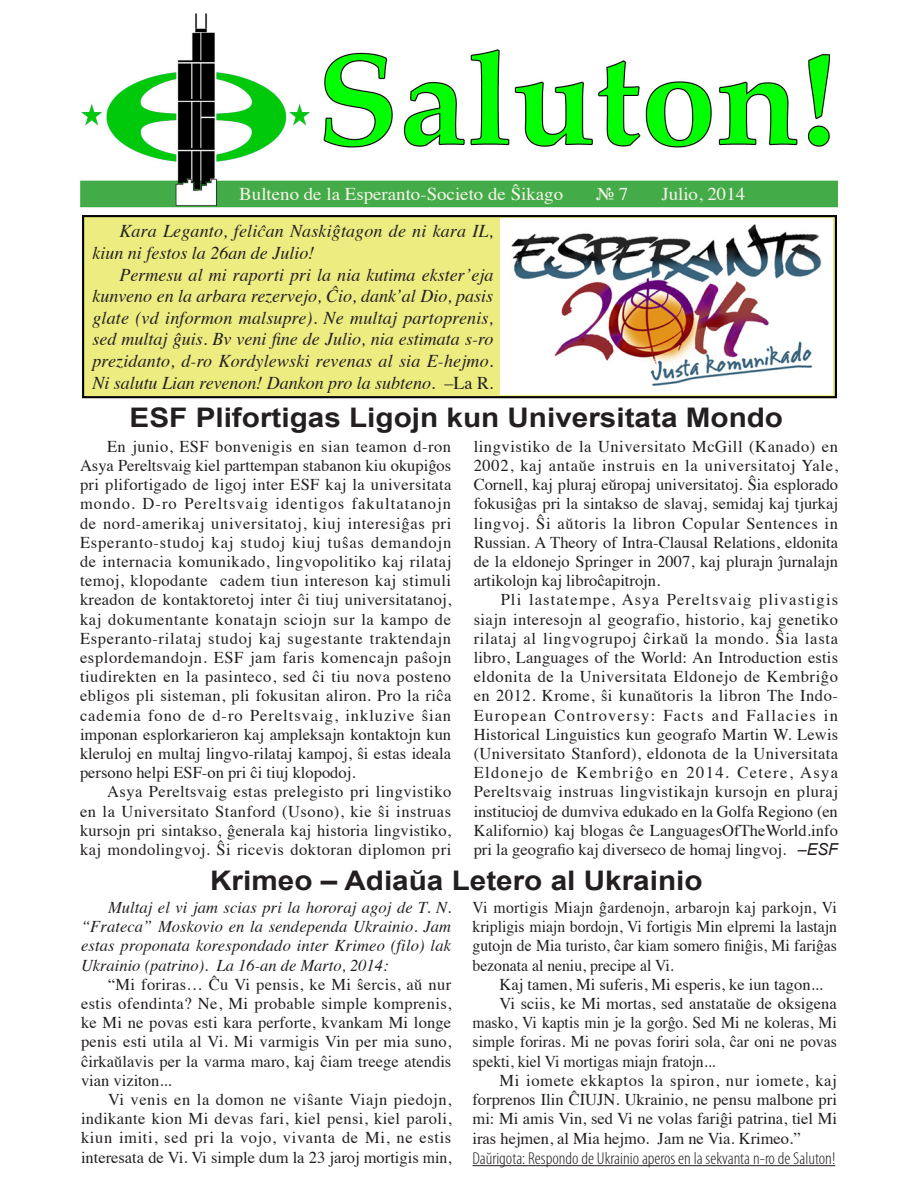
<style>
.page{position:relative;width:918px;height:1188px;background:#fff}
.page>*{position:absolute;margin:0;border:0;box-sizing:border-box;transform-origin:0 0}
.t1{font:700 27px "Arial";color:#231f20;scale:1.1 1}
.t2{font:italic 18px/21.6px "Times";color:#231f20}
.t3{font:18px "Times";color:#faf4ed;scale:1.05 1}
.t4{font:300 condensed 17.25px "Myriad Pro";color:#231f20;scale:1.05 1}
.t5{font:16.5px/19.2px "Times";color:#231f20;text-align:justify}
.t6{font:16.5px/19.2px "Times";color:#231f20;text-align:justify;scale:.95 1}
.t7{font:italic 16.5px/19.2px "Times";color:#231f20;text-align:justify}
.s1{font-style:normal}
.s2{font-family:"Arial";font-style:italic}
</style>
<div class="page">
<img style="left:80px;top:13px;width:757px;height:195px">
<div style="left:83px;top:216px;width:753px;height:181px;background:#ecec80"></div>
<div style="left:82px;top:215px;width:755px;height:183px;border:2px solid #030303"></div>
<img style="left:500px;top:218px;width:333px;height:177px">
<hr style="left:472px;top:1165px;width:363px;height:1px;background:#231f20">
<p class="t3" style="left:239px;top:177px;width:310px">Bulteno de la Esperanto-Societo de Ŝikago</p>
<p class="t3" style="left:596px;top:177px;width:32px">№ 7</p>
<p class="t3" style="left:661px;top:177px;width:81px">Julio, 2014</p>
<p class="t2" style="left:92px;top:220px;width:402px;text-indent:27px">Kara Leganto, feliĉan Naskiĝtagon de ni kara IL, kiun ni festos la 26an de Julio!</p>
<p class="t2" style="left:92px;top:263px;width:403px;text-align:justify;text-indent:27px">Permesu al mi raporti pri la nia kutima ekster’eja kunveno en la arbara rezervejo, Ĉio, dank’al Dio, pasis glate (vd informon malsupre). Ne multaj partoprenis, sed multaj ĝuis. Bv veni fine de Julio, nia estimata s-ro prezidanto, d-ro Kordylewski revenas al sia E-hejmo.<br>Ni salutu Lian revenon! Dankon pro la subteno. <span class="s1">–La R.</span></p>
<p class="t1" style="left:130px;top:399px;width:596px">ESF Plifortigas Ligojn kun Universitata Mondo</p>
<p class="t5" style="left:474px;top:435px;width:366px">lingvistiko de la Universitato McGill (Kanado) en 2002, kaj antaŭe instruis en la universitatoj Yale, Cornell, kaj pluraj eŭropaj universitatoj. Ŝia esplorado fokusiĝas pri la sintakso de slavaj, semidaj kaj tjurkaj lingvoj. Ŝi aŭtoris la libron Copular Sentences in Russian. A Theory of Intra-Clausal Relations, eldonita de la eldonejo Springer in 2007, kaj plurajn ĵurnalajn artikolojn kaj libroĉapitrojn.</p>
<p class="t5" style="left:474px;top:589px;width:366px;text-indent:27px">Pli lastatempe, Asya Pereltsvaig plivastigis siajn interesojn al geografio, historio, kaj genetiko rilataj al lingvogrupoj ĉirkaŭ la mondo. Ŝia lasta libro, Languages of the World: An Introduction estis eldonita de la Universitata Eldonejo de Kembriĝo en 2012. Krome, ŝi kunaŭtoris la libron The Indo-European Controversy: Facts and Fallacies in Historical Linguistics kun geografo Martin W. Lewis (Universitato Stanford), eldonota de la Universitata Eldonejo de Kembriĝo en 2014. Cetere, Asya Pereltsvaig instruas lingvistikajn kursojn en pluraj institucioj de dumviva edukado en la Golfa Regiono (en Kalifornio) kaj blogas ĉe LanguagesOfTheWorld.info pri la geografio kaj diverseco de homaj lingvoj. <span class="s2">–ESF</span></p>
<p class="t5" style="left:80px;top:435px;width:373px;text-indent:27px">En junio, ESF bonvenigis en sian teamon d-ron Asya Pereltsvaig kiel parttempan stabanon kiu okupiĝos pri plifortigado de ligoj inter ESF kaj la universitata mondo. D-ro Pereltsvaig identigos fakultatanojn de nord-amerikaj universitatoj, kiuj interesiĝas pri Esperanto-studoj kaj studoj kiuj tuŝas demandojn de internacia komunikado, lingvopolitiko kaj rilataj temoj, klopodante cadem tiun intereson kaj stimuli kreadon de kontaktoretoj inter ĉi tiuj universitatanoj, kaj dokumentante konatajn sciojn sur la kampo de Esperanto-rilataj studoj kaj sugestante traktendajn esplordemandojn. ESF jam faris komencajn paŝojn tiudirekten en la pasinteco, sed ĉi tiu nova posteno ebligos pli sisteman, pli fokusitan aliron. Pro la riĉa cademia fono de d-ro Pereltsvaig, inkluzive ŝian imponan esplorkarieron kaj ampleksajn kontaktojn kun kleruloj en multaj lingvo-rilataj kampoj, ŝi estas ideala persono helpi ESF-on pri ĉi tiuj klopodoj.</p>
<p class="t5" style="left:80px;top:781px;width:373px;text-indent:27px">Asya Pereltsvaig estas prelegisto pri lingvistiko en la Universitato Stanford (Usono), kie ŝi instruas kursojn pri sintakso, ĝenerala kaj historia lingvistiko, kaj mondolingvoj. Ŝi ricevis doktoran diplomon pri</p>
<p class="t1" style="left:210px;top:863px;width:449px">Krimeo – Adiaŭa Letero al Ukrainio</p>
<p class="t7" style="left:81px;top:897px;width:372px;text-indent:27px">Multaj el vi jam scias pri la hororaj agoj de T. N. “Frateca” Moskovio en la sendependa Ukrainio. Jam estas proponata korespondado inter Krimeo (filo) lak Ukrainio (patrino). La 16-an de Marto, 2014:</p>
<p class="t5" style="left:81px;top:973px;width:372px;text-indent:27px">“Mi foriras… Ĉu Vi pensis, ke Mi ŝercis, aŭ nur estis ofendinta? Ne, Mi probable simple komprenis, ke Mi ne povas esti kara perforte, kvankam Mi longe penis esti utila al Vi. Mi varmigis Vin per mia suno, ĉirkaŭlavis per la varma maro, kaj ĉiam treege atendis vian viziton...</p>
<p class="t5" style="left:81px;top:1088px;width:372px;text-indent:27px">Vi venis en la domon ne viŝante Viajn piedojn, indikante kion Mi devas fari, kiel pensi, kiel paroli, kiun imiti, sed pri la vojo, vivanta de Mi, ne estis interesata de Vi. Vi simple dum la 23 jaroj mortigis min,</p>
<p class="t6" style="left:472px;top:896px;width:385px">Vi mortigis Miajn ĝardenojn, arbarojn kaj parkojn, Vi kripligis miajn bordojn, Vi fortigis Min elpremi la lastajn gutojn de Mia turisto, ĉar kiam somero finiĝis, Mi fariĝas bezonata al neniu, precipe al Vi.</p>
<p class="t5" style="left:500px;top:973px;width:325px">Kaj tamen, Mi suferis, Mi esperis, ke iun tagon...</p>
<p class="t5" style="left:472px;top:992px;width:366px;text-indent:27px">Vi sciis, ke Mi mortas, sed anstataŭe de oksigena masko, Vi kaptis min je la gorĝo. Sed Mi ne koleras, Mi simple foriras. Mi ne povas foriri sola, ĉar oni ne povas spekti, kiel Vi mortigas miajn fratojn...</p>
<p class="t5" style="left:472px;top:1069px;width:366px;text-indent:27px">Mi iomete ekkaptos la spiron, nur iomete, kaj forprenos Ilin ĈIUJN. Ukrainio, ne pensu malbone pri mi: Mi amis Vin, sed Vi ne volas fariĝi patrina, tiel Mi iras hejmen, al Mia hejmo. Jam ne Via. Krimeo.”</p>
<p class="t4" style="left:472px;top:1148px;width:347px">Daŭrigota: Respondo de Ukrainio aperos en la sekvanta n-ro de Saluton!</p>
</div>
